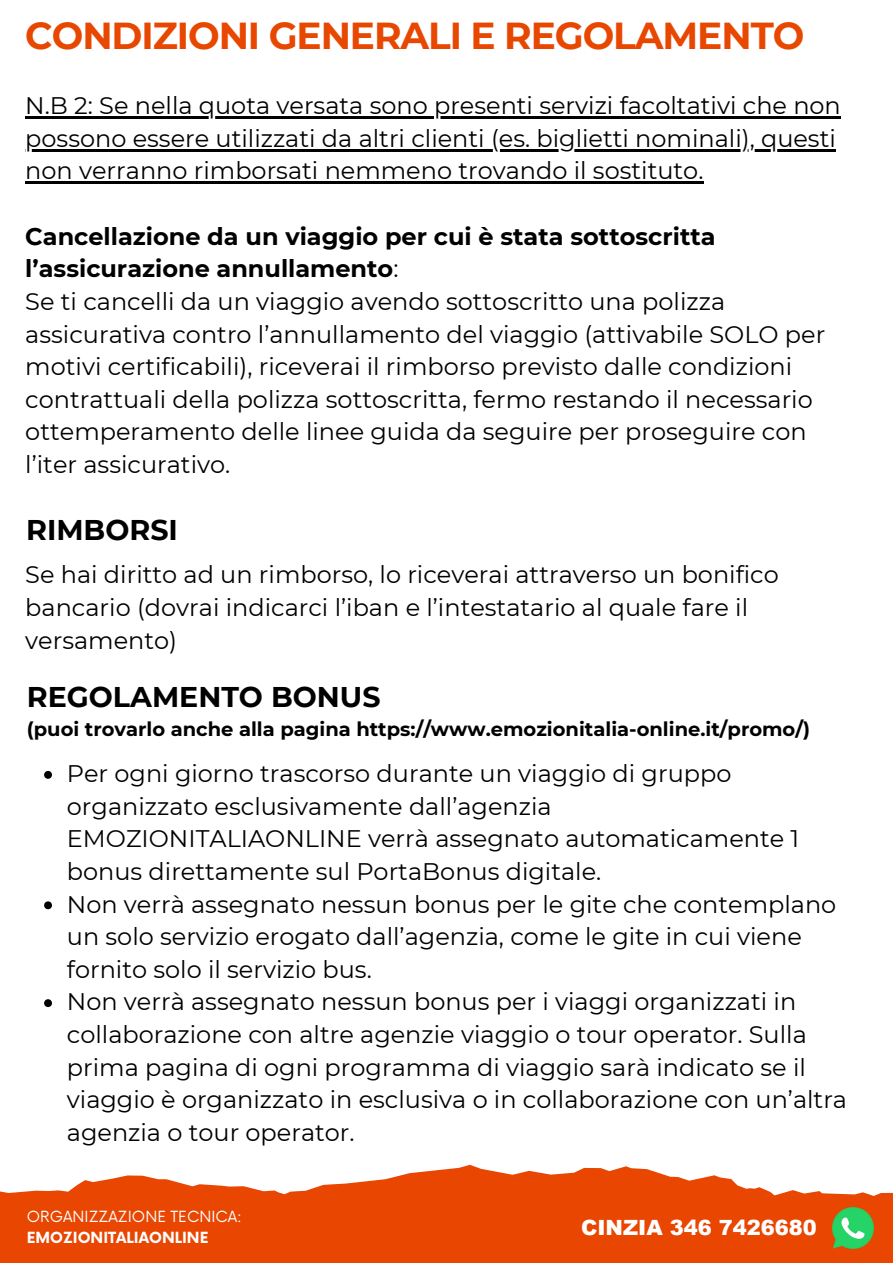
<style>
.page{position:relative;width:893px;height:1264px;background:#fff}
.page>*{position:absolute;margin:0;border:0;box-sizing:border-box;transform-origin:0 0}
.t1{font:700 37.5px "Montserrat";letter-spacing:-.03em;color:#e84700}
.t2{font:700 28.5px "Montserrat";color:#000}
.t3{font:24px/32.5px "Montserrat";color:#000}
.t4{font:700 24px "Montserrat";color:#000}
.t5{font:900 21px "Arial";color:#fff}
.t6{font:700 19.5px "Montserrat";color:#000}
.t7{font:15px "Now";color:#fff}
.t8{font:700 15px "Now";color:#fff}
.s1{font-weight:400}
</style>
<div class="page">
<svg style="left:0;top:1164px;width:892px;height:98px;fill:#e84601"></svg>
<hr style="left:25px;top:116px;width:815px;height:3px;background:#000">
<hr style="left:25px;top:149px;width:810px;height:2px;background:#000">
<hr style="left:25px;top:182px;width:678px;height:2px;background:#000">
<svg style="left:44px;top:771px;width:8px;height:7px"></svg>
<svg style="left:44px;top:901px;width:8px;height:8px"></svg>
<svg style="left:44px;top:999px;width:8px;height:8px"></svg>
<img style="left:831px;top:1206px;width:43px;height:42px">
<p class="t1" style="left:25px;top:12px;width:780px">CONDIZIONI GENERALI E REGOLAMENTO</p>
<p class="t3" style="left:25px;top:89px;width:817px">N.B 2: Se nella quota versata sono presenti servizi facoltativi che non possono essere utilizzati da altri clienti (es. biglietti nominali), questi non verranno rimborsati nemmeno trovando il sostituto.</p>
<p class="t4" style="left:25px;top:221px;width:691px">Cancellazione da un viaggio per cui è stata sottoscritta</p>
<h4 class="t4" style="left:25px;top:254px;width:374px">l’assicurazione annullamento<span class="s1">:</span></h4>
<h2 class="t3" style="left:25px;top:285px;width:701px">Se ti cancelli da un viaggio avendo sottoscritto una polizza</h2>
<p class="t3" style="left:25px;top:317px;width:801px">assicurativa contro l’annullamento del viaggio (attivabile SOLO per motivi certificabili), riceverai il rimborso previsto dalle condizioni contrattuali della polizza sottoscritta, fermo restando il necessario ottemperamento delle linee guida da seguire per proseguire con l’iter assicurativo.</p>
<p class="t2" style="left:26px;top:512px;width:153px">RIMBORSI</p>
<p class="t3" style="left:25px;top:558px;width:755px">Se hai diritto ad un rimborso, lo riceverai attraverso un bonifico bancario (dovrai indicarci l’iban e l’intestatario al quale fare il versamento)</p>
<p class="t2" style="left:27px;top:679px;width:355px">REGOLAMENTO BONUS</p>
<p class="t6" style="left:27px;top:717px;width:784px">(puoi trovarlo anche alla pagina https://www.emozionitalia-online.it/promo/)</p>
<p class="t3" style="left:67px;top:757px;width:781px">Per ogni giorno trascorso durante un viaggio di gruppo organizzato esclusivamente dall’agenzia EMOZIONITALIAONLINE verrà assegnato automaticamente 1 bonus direttamente sul PortaBonus digitale.<br>Non verrà assegnato nessun bonus per le gite che contemplano un solo servizio erogato dall’agenzia, come le gite in cui viene fornito solo il servizio bus.<br>Non verrà assegnato nessun bonus per i viaggi organizzati in collaborazione con altre agenzie viaggio o tour operator. Sulla prima pagina di ogni programma di viaggio sarà indicato se il viaggio è organizzato in esclusiva o in collaborazione con un’altra agenzia o tour operator.</p>
<p class="t7" style="left:27px;top:1208px;width:216px">ORGANIZZAZIONE TECNICA:</p>
<p class="t8" style="left:27px;top:1228px;width:183px">EMOZIONITALIAONLINE</p>
<p class="t5" style="left:581px;top:1212px;width:237px">CINZIA 346 7426680</p>
</div>
